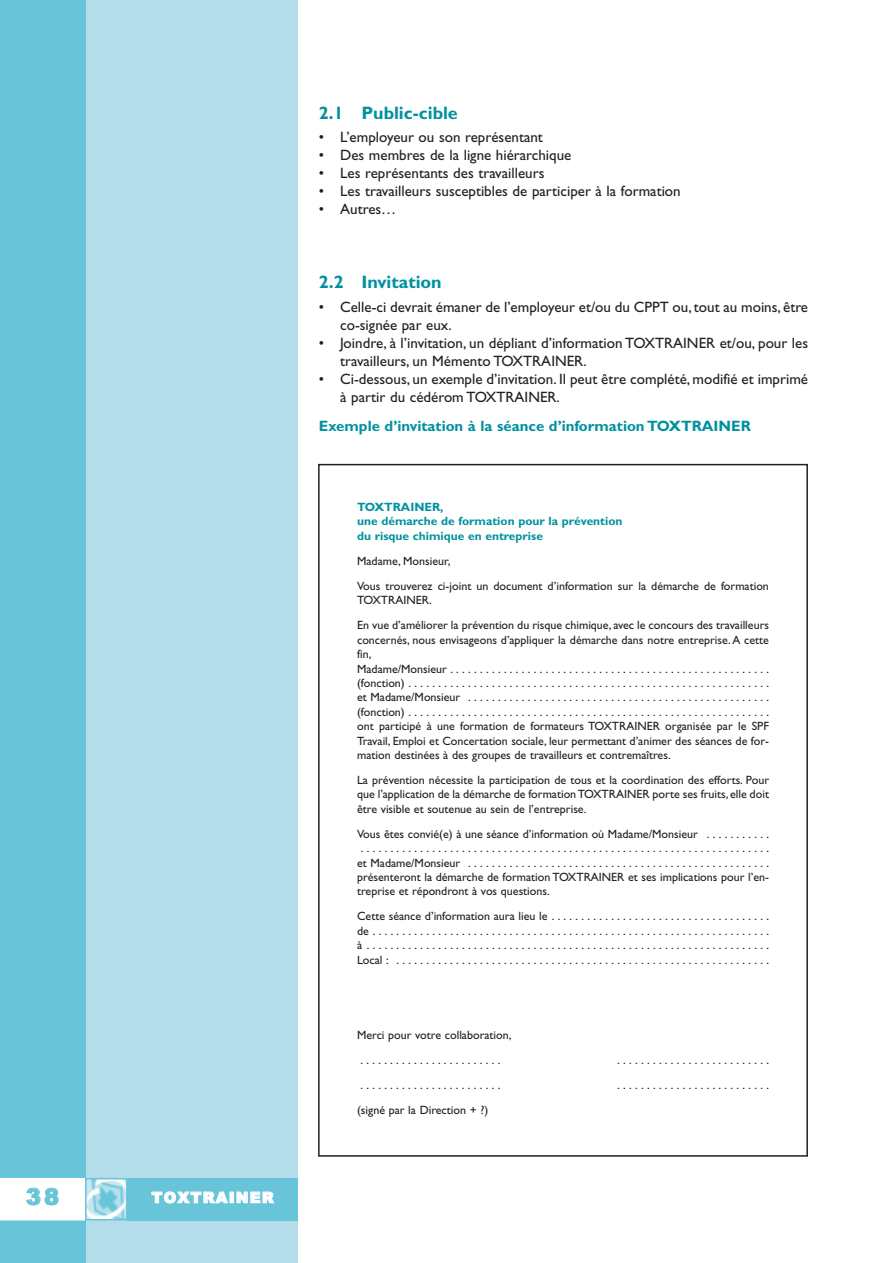
<style>
.page{position:relative;width:893px;height:1263px;background:#fff}
.page>*{position:absolute;margin:0;border:0;box-sizing:border-box;transform-origin:0 0}
.t1{font:900 22.5px "Arial";color:#67c4d9}
.t2{font:700 18px "Gill Sans";color:#00919f}
.t3{font:15px/18px "Gill Sans";color:#231f20}
.t4{font:700 15px "Gill Sans";color:#00919f}
.t5{font:900 15px "Arial";letter-spacing:.09em;color:#fff}
.t6{font:12px/14.4px "Gill Sans";color:#231f20}
.t7{font:700 12px/14.4px "Gill Sans";color:#00919f}
</style>
<div class="page">
<div style="left:0;top:0;width:298px;height:1263px;background:#b4ddea"></div>
<div style="left:0;top:0;width:85px;height:1263px;background:#67c4d9"></div>
<img style="left:88px;top:1181px;width:37px;height:36px">
<div style="left:85px;top:1178px;width:43px;height:42px;border:2px solid #67c4d9"></div>
<div style="left:128px;top:1178px;width:170px;height:42px;background:#67c4d9"></div>
<div style="left:1px;top:1179px;width:83px;height:41px;background:#fff"></div>
<div style="left:0;top:1178px;width:85px;height:42px;border:2px solid #fff"></div>
<div style="left:318px;top:464px;width:490px;height:693px;border:2px solid #231f20"></div>
<h1 class="t1" style="left:26px;top:1183px;width:35px">38</h1>
<p class="t5" style="left:152px;top:1189px;width:124px">TOXTRAINER</p>
<h2 class="t2" style="left:319px;top:106px;width:140px">2.1 Public-cible</h2>
<p class="t3" style="left:319px;top:130px;width:226px">• L’employeur ou son représentant</p>
<p class="t3" style="left:319px;top:148px;width:254px">• Des membres de la ligne hiérarchique</p>
<p class="t3" style="left:319px;top:166px;width:227px">• Les représentants des travailleurs</p>
<p class="t3" style="left:319px;top:184px;width:363px">• Les travailleurs susceptibles de participer à la formation</p>
<p class="t3" style="left:319px;top:202px;width:79px">• Autres…</p>
<h2 class="t2" style="left:319px;top:276px;width:124px">2.2 Invitation</h2>
<p class="t3" style="left:340px;top:300px;width:469px;text-indent:-21px">• Celle-ci devrait émaner de l’employeur et/ou du CPPT ou, tout au moins, être co-signée par eux.</p>
<p class="t3" style="left:340px;top:336px;width:469px;text-indent:-21px">• Joindre, à l’invitation, un dépliant d’information TOXTRAINER et/ou, pour les travailleurs, un Mémento TOXTRAINER.</p>
<p class="t3" style="left:340px;top:372px;width:469px;text-indent:-21px">• Ci-dessous, un exemple d’invitation. Il peut être complété, modifié et imprimé à partir du cédérom TOXTRAINER.</p>
<p class="t4" style="left:319px;top:420px;width:434px">Exemple d’invitation à la séance d’information TOXTRAINER</p>
<p class="t7" style="left:357px;top:501px;width:267px">TOXTRAINER,<br>une démarche de formation pour la prévention du risque chimique en entreprise</p>
<p class="t6" style="left:357px;top:549px;width:413px;line-height:25px">Madame, Monsieur,<br>Vous trouverez ci-joint un document d’information sur la démarche de formation</p>
<p class="t6" style="left:357px;top:589px;width:413px;line-height:25px">TOXTRAINER.<br>En vue d’améliorer la prévention du risque chimique, avec le concours des travailleurs</p>
<p class="t6" style="left:357px;top:634px;width:413px">concernés, nous envisageons d’appliquer la démarche dans notre entreprise.A cette fin,<br>Madame/Monsieur . . . . . . . . . . . . . . . . . . . . . . . . . . . . . . . . . . . . . . . . . . . . . . . . . . . . . . (fonction) . . . . . . . . . . . . . . . . . . . . . . . . . . . . . . . . . . . . . . . . . . . . . . . . . . . . . . . . . . . . . et Madame/Monsieur . . . . . . . . . . . . . . . . . . . . . . . . . . . . . . . . . . . . . . . . . . . . . . . . . . . (fonction) . . . . . . . . . . . . . . . . . . . . . . . . . . . . . . . . . . . . . . . . . . . . . . . . . . . . . . . . . . . . . ont participé à une formation de formateurs TOXTRAINER organisée par le SPF Travail, Emploi et Concertation sociale, leur permettant d’animer des séances de for&shy;mation destinées à des groupes de travailleurs et contremaîtres.</p>
<p class="t6" style="left:357px;top:774px;width:413px;text-align:justify">La prévention nécessite la participation de tous et la coordination des efforts. Pour que l’application de la démarche de formation TOXTRAINER porte ses fruits, elle doit être visible et soutenue au sein de l’entreprise.</p>
<p class="t6" style="left:357px;top:828px;width:413px">Vous êtes convié(e) à une séance d’information où Madame/Monsieur . . . . . . . . . . .</p>
<p class="t6" style="left:361px;top:842px;width:410px">. . . . . . . . . . . . . . . . . . . . . . . . . . . . . . . . . . . . . . . . . . . . . . . . . . . . . . . . . . . . . . . . . . . . .</p>
<p class="t6" style="left:357px;top:856px;width:413px">et Madame/Monsieur . . . . . . . . . . . . . . . . . . . . . . . . . . . . . . . . . . . . . . . . . . . . . . . . . . .</p>
<p class="t6" style="left:357px;top:871px;width:413px">présenteront la démarche de formation TOXTRAINER et ses implications pour l’en-</p>
<p class="t6" style="left:357px;top:885px;width:194px">treprise et répondront à vos questions.</p>
<p class="t6" style="left:357px;top:910px;width:413px;text-align:justify">Cette séance d’information aura lieu le . . . . . . . . . . . . . . . . . . . . . . . . . . . . . . . . . . . . . de . . . . . . . . . . . . . . . . . . . . . . . . . . . . . . . . . . . . . . . . . . . . . . . . . . . . . . . . . . . . . . . . . . . à . . . . . . . . . . . . . . . . . . . . . . . . . . . . . . . . . . . . . . . . . . . . . . . . . . . . . . . . . . . . . . . . . . . .<br>Local : . . . . . . . . . . . . . . . . . . . . . . . . . . . . . . . . . . . . . . . . . . . . . . . . . . . . . . . . . . . . . . .</p>
<p class="t6" style="left:357px;top:1023px;width:156px;line-height:25px">Merci pour votre collaboration, . . . . . . . . . . . . . . . . . . . . . . . .</p>
<p class="t6" style="left:617px;top:1054px;width:153px">. . . . . . . . . . . . . . . . . . . . . . . . . .</p>
<p class="t6" style="left:360px;top:1079px;width:141px">. . . . . . . . . . . . . . . . . . . . . . . .</p>
<p class="t6" style="left:617px;top:1079px;width:153px">. . . . . . . . . . . . . . . . . . . . . . . . . .</p>
<p class="t6" style="left:357px;top:1104px;width:133px">(signé par la Direction + ?)</p>
</div>
